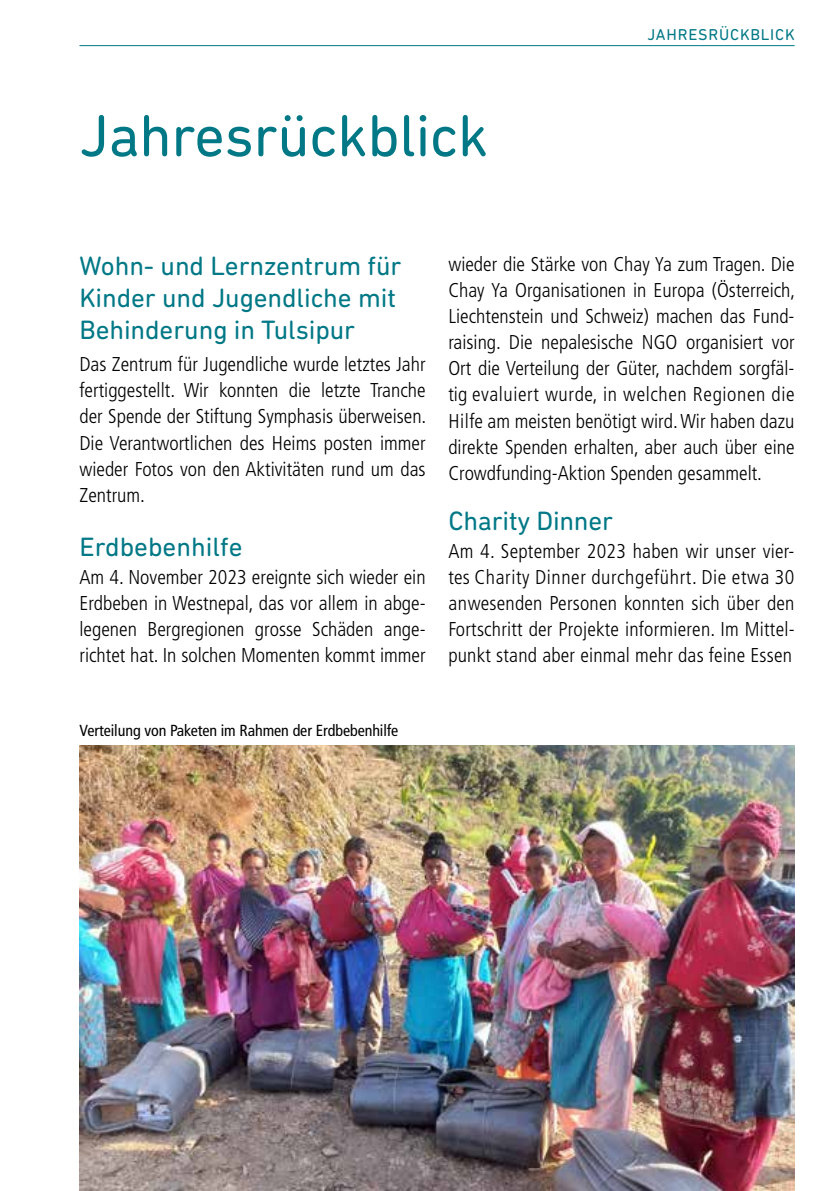
<style>
.page{position:relative;width:840px;height:1191px;background:#fff}
.page>*{position:absolute;margin:0;border:0;box-sizing:border-box;transform-origin:0 0}
.t1{font:60px "DIN Next Rounded LT Pro";letter-spacing:-.01em;color:#007886}
.t2{font:27px/32px "DIN Next Rounded LT Pro";letter-spacing:-.005em;color:#007886}
.t3{font:300 condensed 20px/26px "Frutiger LT Std";color:#000;text-align:justify}
.t4{font:condensed 16px "Frutiger LT Std";letter-spacing:-.005em;color:#000}
.t5{font:16px "DIN Next Rounded LT Pro";letter-spacing:.05em;color:#007886}
</style>
<div class="page">
<img style="left:79px;top:746px;width:715px;height:445px">
<hr style="left:79px;top:45px;width:715px;height:1px;background:#007886">
<h1 class="t1" style="left:79px;top:101px;width:410px">Jahresrückblick</h1>
<p class="t5" style="left:647px;top:26px;width:148px">JAHRESRÜCKBLICK</p>
<h2 class="t2" style="left:79px;top:249px;width:323px">Wohn- und Lernzentrum für<br>Kinder und Jugendliche mit<br>Behinderung in Tulsipur</h2>
<p class="t3" style="left:79px;top:352px;width:348px">Das Zentrum für Jugendliche wurde letztes Jahr fertiggestellt. Wir konnten die letzte Tranche der Spende der Stiftung Symphasis überweisen.<br>Die Verantwortlichen des Heims posten immer wieder Fotos von den Aktivitäten rund um das Zentrum.</p>
<h2 class="t2" style="left:79px;top:530px;width:164px">Erdbebenhilfe</h2>
<p class="t3" style="left:79px;top:564px;width:347px">Am 4. November 2023 ereignte sich wieder ein Erdbeben in Westnepal, das vor allem in abge&shy;legenen Bergregionen grosse Schäden ange&shy;richtet hat. In solchen Momenten kommt immer</p>
<p class="t4" style="left:79px;top:721px;width:320px">Verteilung von Paketen im Rahmen der Erdbebenhilfe</p>
<p class="t3" style="left:448px;top:252px;width:348px">wieder die Stärke von Chay Ya zum Tragen. Die Chay Ya Organisationen in Europa (Österreich, Liechtenstein und Schweiz) machen das Fund&shy;raising. Die nepalesische NGO organisiert vor Ort die Verteilung der Güter, nachdem sorgfäl&shy;tig evaluiert wurde, in welchen Regionen die Hilfe am meisten benötigt wird. Wir haben dazu direkte Spenden erhalten, aber auch über eine Crowdfunding-Aktion Spenden gesammelt.</p>
<h2 class="t2" style="left:448px;top:504px;width:166px">Charity Dinner</h2>
<p class="t3" style="left:448px;top:538px;width:347px">Am 4. September 2023 haben wir unser vier&shy;tes Charity Dinner durchgeführt. Die etwa 30 anwesenden Personen konnten sich über den Fortschritt der Projekte informieren. Im Mittel&shy;punkt stand aber einmal mehr das feine Essen</p>
</div>
